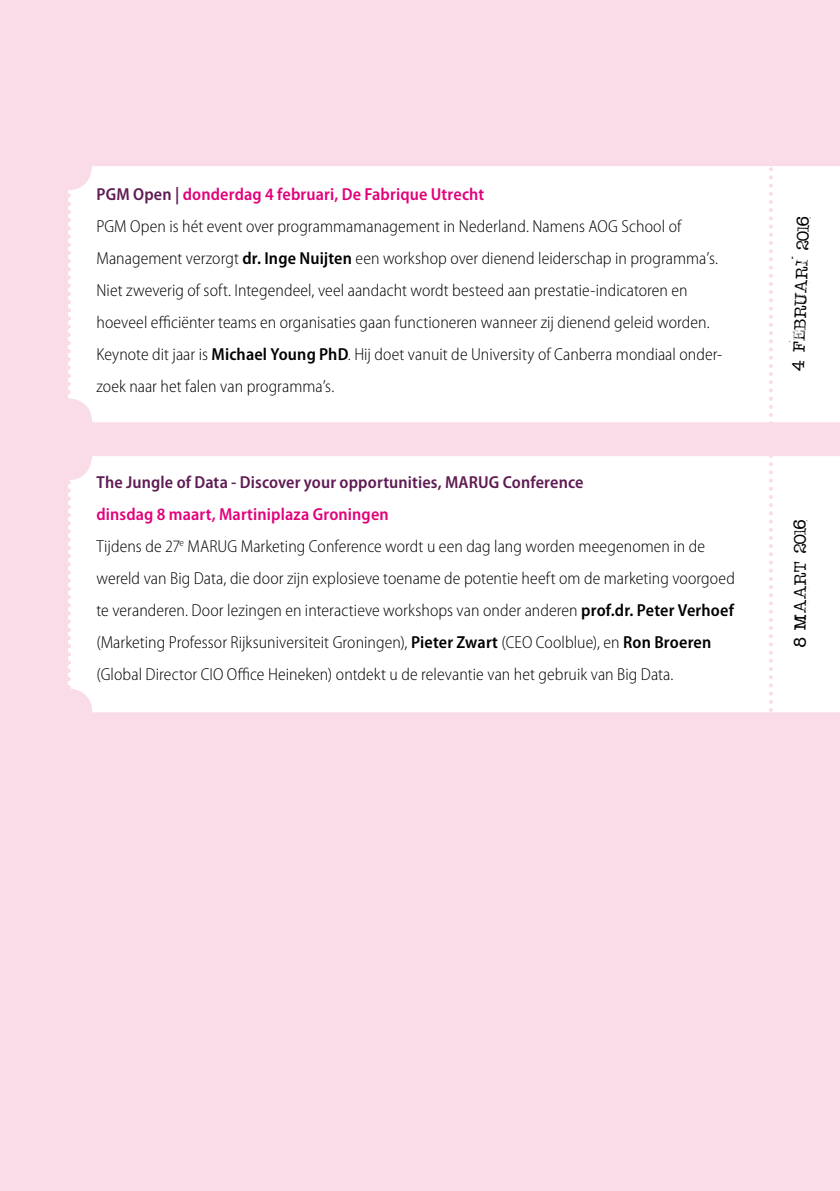
<style>
.page{position:relative;width:840px;height:1191px;background:#fff}
.page>*{position:absolute;margin:0;border:0;box-sizing:border-box;transform-origin:0 0}
.t1{font:18px "STAMPWRITER KIT";letter-spacing:-.025em;color:#000}
.t2{font:300 semi-condensed 17.4px/32px "Myriad Pro";letter-spacing:.005em;color:#000}
.t3{font:600 semi-condensed 17.4px "Myriad Pro";letter-spacing:.01em;color:#5f1b53}
.s1{font-weight:600;color:#5f1b53}
.s2{font-weight:600;color:#e2007a}
.s3{font-weight:600}
</style>
<div class="page">
<div style="left:0;top:0;width:839px;height:1191px;background:#fadce9"></div>
<div style="left:71px;top:166px;width:768px;height:256px;background:#fff"></div>
<div style="left:71px;top:456px;width:768px;height:256px;background:#fff"></div>
<svg style="left:68px;top:190px;width:3px;height:496px"></svg>
<svg style="left:768px;top:166px;width:4px;height:546px"></svg>
<p class="t2" style="left:96px;top:179px;width:627px"><span class="s1">PGM Open |</span> <span class="s2">donderdag 4 februari, De Fabrique Utrecht<br></span>PGM Open is hét event over programmamanagement in Nederland. Namens AOG School of Management verzorgt <span class="s3">dr. Inge Nuijten</span> een workshop over dienend leiderschap in programma’s.<br>Niet zweverig of soft. Integendeel, veel aandacht wordt besteed aan prestatie-indicatoren en hoeveel efficiënter teams en organisaties gaan functioneren wanneer zij dienend geleid worden.<br>Keynote dit jaar is <span class="s3">Michael Young PhD</span>. Hij doet vanuit de University of Canberra mondiaal onder&shy;zoek naar het falen van programma’s.</p>
<p class="t3" style="left:96px;top:473px;width:488px">The Jungle of Data - Discover your opportunities, MARUG Conference</p>
<p class="t2" style="left:96px;top:499px;width:639px"><span class="s2">dinsdag 8 maart, Martiniplaza Groningen<br></span>Tijdens de 27<sup>e</sup> MARUG Marketing Conference wordt u een dag lang worden meegenomen in de wereld van Big Data, die door zijn explosieve toename de potentie heeft om de marketing voorgoed te veranderen. Door lezingen en interactieve workshops van onder anderen <span class="s3">prof.dr. Peter Verhoef </span>(Marketing Professor Rijksuniversiteit Groningen), <span class="s3">Pieter Zwart</span> (CEO Coolblue), en <span class="s3">Ron Broeren </span>(Global Director CIO Office Heineken) ontdekt u de relevantie van het gebruik van Big Data.</p>
<p class="t1" style="left:786px;top:370px;width:157px;rotate:-88deg">4 februari 2016</p>
<p class="t1" style="left:788px;top:647px;width:130px;rotate:-90deg">8 maart 2016</p>
</div>
